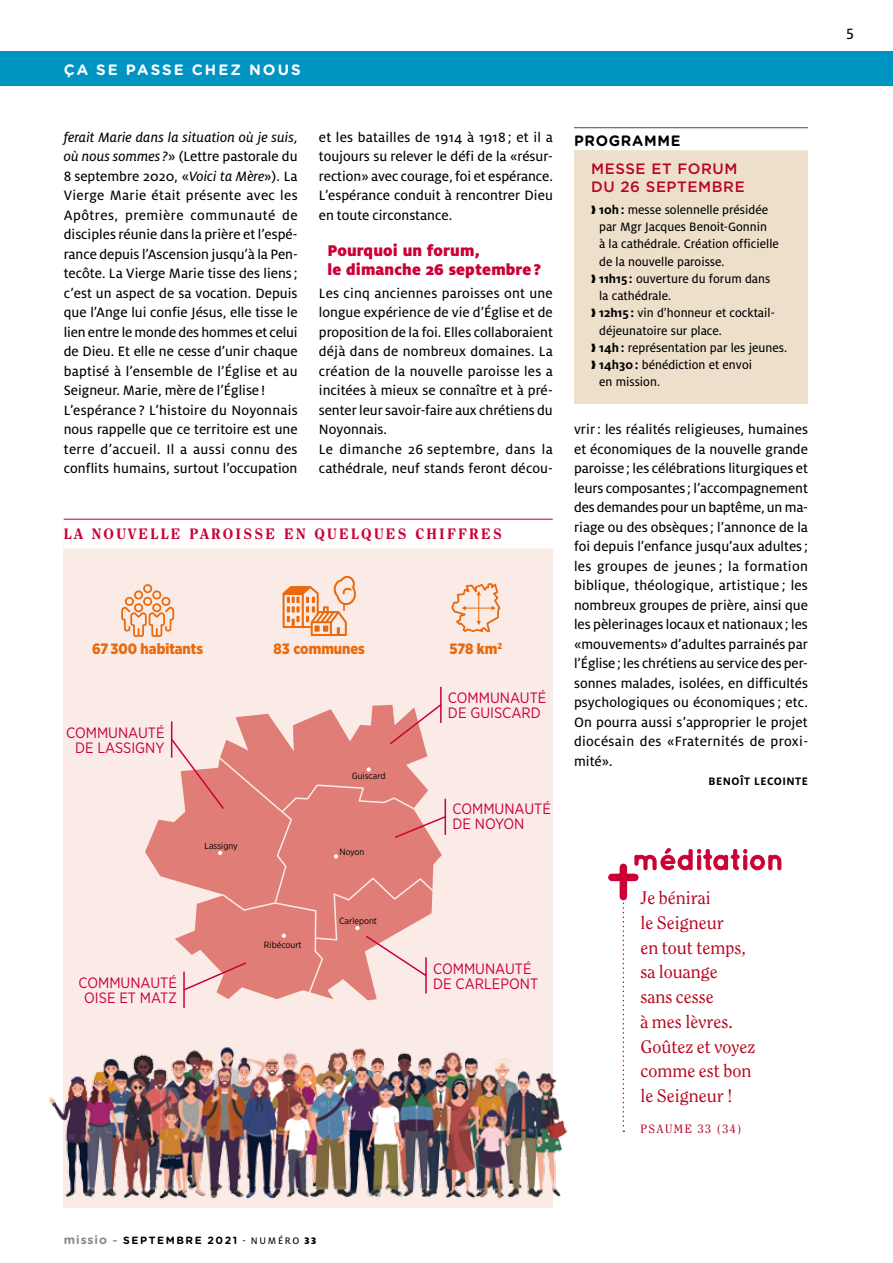
<style>
.page{position:relative;width:893px;height:1263px;background:#fff}
.page>*{position:absolute;margin:0;border:0;box-sizing:border-box;transform-origin:0 0}
.t1{font:18px/24.8px "Clearface";color:#b80521}
.t2{font:900 17.25px/19.5px "Milo OT";letter-spacing:.01em;color:#ca0037}
.t3{font:16.5px "Milo OT Text";color:#000}
.t4{font:15px/19.5px "Milo OT Text";color:#000}
.t5{font:15px/15px "Gotham Narrow";color:#ca0037}
.t6{font:800 15px "Clearface";letter-spacing:.15em;color:#ca0037}
.t7{font:15px "Milo OT Text Ita";letter-spacing:.005em;color:#000}
.t8{font:900 15px "Gotham Narrow";color:#eb690b}
.t9{font:500 15px/18px "Gotham";letter-spacing:.04em;color:#b80521}
.t10{font:700 15px "Gotham Rounded";letter-spacing:.14em;color:#fff}
.t11{font:700 15px "Gotham Rounded";color:#000}
.t12{font:13.5px/17.2px "Milo OT Text";color:#000}
.t13{font:700 12px "Milo OT";letter-spacing:.04em;color:#000}
.t14{font:12px "Clearface";letter-spacing:.13em;color:#b80521}
.t15{font:700 10.5px "Gotham Rounded";letter-spacing:.15em;color:#000}
.t16{font:9px "Gotham Narrow";color:#000}
.s1{font-family:"Milo OT Text Ita"}
.s2{font-family:"Milo OT";font-weight:700}
.s3{font-size:12px;color:#87888a}
.s4{font-style:italic;color:#87888a}
.s5{font-family:"Milo OT Text";font-weight:400}
.s6{font-family:"Milo OT";font-weight:900}
</style>
<div class="page">
<svg style="left:623px;top:897px;width:1px;height:235px"></svg>
<div style="left:620px;top:867px;width:7px;height:30px;background:#ca0037"></div>
<div style="left:612px;top:874px;width:23px;height:7px;background:#ca0037"></div>
<svg style="left:634px;top:848px;width:147px;height:22px"></svg>
<div style="left:574px;top:128px;width:234px;height:275px;background:#eedfca"></div>
<div style="left:574px;top:128px;width:234px;height:22px;background:#fff"></div>
<div style="left:64px;top:519px;width:489px;height:689px;background:#faebe7"></div>
<hr style="left:64px;top:519px;width:489px;height:1px;background:#ca0037">
<div style="left:63px;top:520px;width:490px;height:28px;background:#fff"></div>
<svg style="left:145px;top:819px;width:232px;height:181px"></svg>
<hr style="left:183px;top:972px;width:2px;height:36px;background:#ca0037">
<hr style="left:440px;top:687px;width:2px;height:36px;background:#ca0037">
<svg style="left:170px;top:703px;width:277px;height:292px"></svg>
<img style="left:49px;top:1008px;width:519px;height:200px">
<svg style="left:283px;top:576px;width:73px;height:60px"></svg>
<svg style="left:451px;top:583px;width:50px;height:50px"></svg>
<svg style="left:121px;top:584px;width:53px;height:53px"></svg>
<hr style="left:0;top:85px;width:893px;height:1px;background:#87888a">
<div style="left:0;top:51px;width:893px;height:34px;background:#0094c2"></div>
<p class="t10" style="left:64px;top:59px;width:239px">ÇA SE PASSE CHEZ NOUS</p>
<p class="t7" style="left:64px;top:129px;width:235px">ferait Marie dans la situation où je suis,</p>
<p class="t4" style="left:64px;top:147px;width:235px"><span class="s1">où nous sommes?</span>» (Lettre pastorale du 8 septembre 2020, «<span class="s1">Voici ta Mère</span>»). La Vierge Marie était présente avec les Apôtres, première communauté de disciples réunie dans la prière et l’espé&shy;rance depuis l’Ascension jusqu’à la Pen&shy;tecôte. La Vierge Marie tisse des liens; c’est un aspect de sa vocation. Depuis que l’Ange lui confie Jésus, elle tisse le lien entre le monde des hommes et celui de Dieu. Et elle ne cesse d’unir chaque baptisé à l’ensemble de l’Église et au Seigneur. Marie, mère de l’Église !<br>L’espérance ? L’histoire du Noyonnais nous rappelle que ce territoire est une terre d’accueil. Il a aussi connu des conflits humains, surtout l’occupation</p>
<p class="t4" style="left:319px;top:127px;width:235px;text-align:justify">et les batailles de 1914 à 1918 ; et il a toujours su relever le défi de la «résur&shy;rection» avec courage, foi et espérance.<br>L’espérance conduit à rencontrer Dieu en toute circonstance.</p>
<p class="t2" style="left:327px;top:241px;width:215px">Pourquoi un forum,<br>le dimanche 26 septembre ?</p>
<p class="t4" style="left:319px;top:283px;width:236px">Les cinq anciennes paroisses ont une longue expérience de vie d’Église et de proposition de la foi. Elles collaboraient déjà dans de nombreux domaines. La création de la nouvelle paroisse les a incitées à mieux se connaître et à pré&shy;senter leur savoir-faire aux chrétiens du Noyonnais.<br>Le dimanche 26 septembre, dans la cathédrale, neuf stands feront décou-</p>
<p class="t6" style="left:64px;top:525px;width:440px">LA NOUVELLE PAROISSE EN QUELQUES CHIFFRES</p>
<p class="t8" style="left:92px;top:639px;width:112px">67 300 habitants</p>
<p class="t5" style="left:66px;top:725px;width:100px;text-align:center">COMMUNAUTÉ<br>DE LASSIGNY</p>
<p class="t16" style="left:204px;top:840px;width:35px">Lassigny</p>
<p class="t5" style="left:78px;top:975px;width:100px;text-align:center">COMMUNAUTÉ<br>OISE ET MATZ</p>
<p class="t8" style="left:274px;top:639px;width:93px">83 communes</p>
<p class="t8" style="left:450px;top:639px;width:54px">578 km<sup>2</sup></p>
<p class="t16" style="left:264px;top:939px;width:39px">Ribécourt</p>
<p class="t16" style="left:352px;top:770px;width:35px">Guiscard</p>
<p class="t16" style="left:339px;top:847px;width:27px">Noyon</p>
<p class="t16" style="left:339px;top:915px;width:39px">Carlepont</p>
<p class="t5" style="left:448px;top:690px;width:100px">COMMUNAUTÉ<br>DE GUISCARD</p>
<p class="t5" style="left:452px;top:801px;width:100px">COMMUNAUTÉ<br>DE NOYON</p>
<p class="t5" style="left:433px;top:961px;width:107px">COMMUNAUTÉ<br>DE CARLEPONT</p>
<p class="t11" style="left:574px;top:129px;width:108px">PROGRAMM E</p>
<p class="t9" style="left:591px;top:160px;width:145px">MESSE ET FORUM<br>DU 26 SEPTEMBRE</p>
<p class="t12" style="left:599px;top:201px;width:190px"><span class="s2">10h:</span> messe solennelle présidée par Mgr Jacques Benoit-Gonnin<br>à la cathédrale. Création officielle de la nouvelle paroisse.<br><span class="s2">11h15 :</span> ouverture du forum dans<br>la cathédrale.<br><span class="s2">12h15 :</span> vin d’honneur et cocktail&shy;déjeunatoire sur place.<br><span class="s2">14h:</span> représentation par les jeunes.<br><span class="s2">14h30:</span> bénédiction et envoi<br>en mission.</p>
<p class="t4" style="left:574px;top:420px;width:236px;text-align:justify">vrir: les réalités religieuses, humaines et économiques de la nouvelle grande paroisse ; les célébrations liturgiques et leurs composantes; l’accompagnement des demandes pour un baptême, un ma&shy;riage ou des obsèques; l’annonce de la foi depuis l’enfance jusqu’aux adultes; les groupes de jeunes; la formation biblique, théologique, artistique ; les nombreux groupes de prière, ainsi que les pèlerinages locaux et nationaux ; les «mouvements» d’adultes parrainés par l’Église; les chrétiens au service des per&shy;sonnes malades, isolées, en difficultés psychologiques ou économiques; etc.<br>On pourra aussi s’approprier le projet diocésain des «Fraternités de proxi&shy;mité».</p>
<p class="t13" style="left:709px;top:775px;width:101px">BENOÎT LECOINTE</p>
<p class="t1" style="left:640px;top:885px;width:117px">Je bénirai<br>le Seigneur<br>en tout temps, sa louange<br>sans cesse<br>à mes lèvres.<br>Goûtez et voyez comme est bon le Seigneur !</p>
<p class="t14" style="left:640px;top:1122px;width:103px">PSAUME 33 (34)</p>
<p class="t3" style="left:846px;top:24px;width:9px">5</p>
<p class="t15" style="left:64px;top:1232px;width:254px"><span class="s3">MISSIO</span> <span class="s4">~</span> SEPTE MBRE 2021 <span class="s5">- NUMÉRO</span> <span class="s6">33</span></p>
</div>
